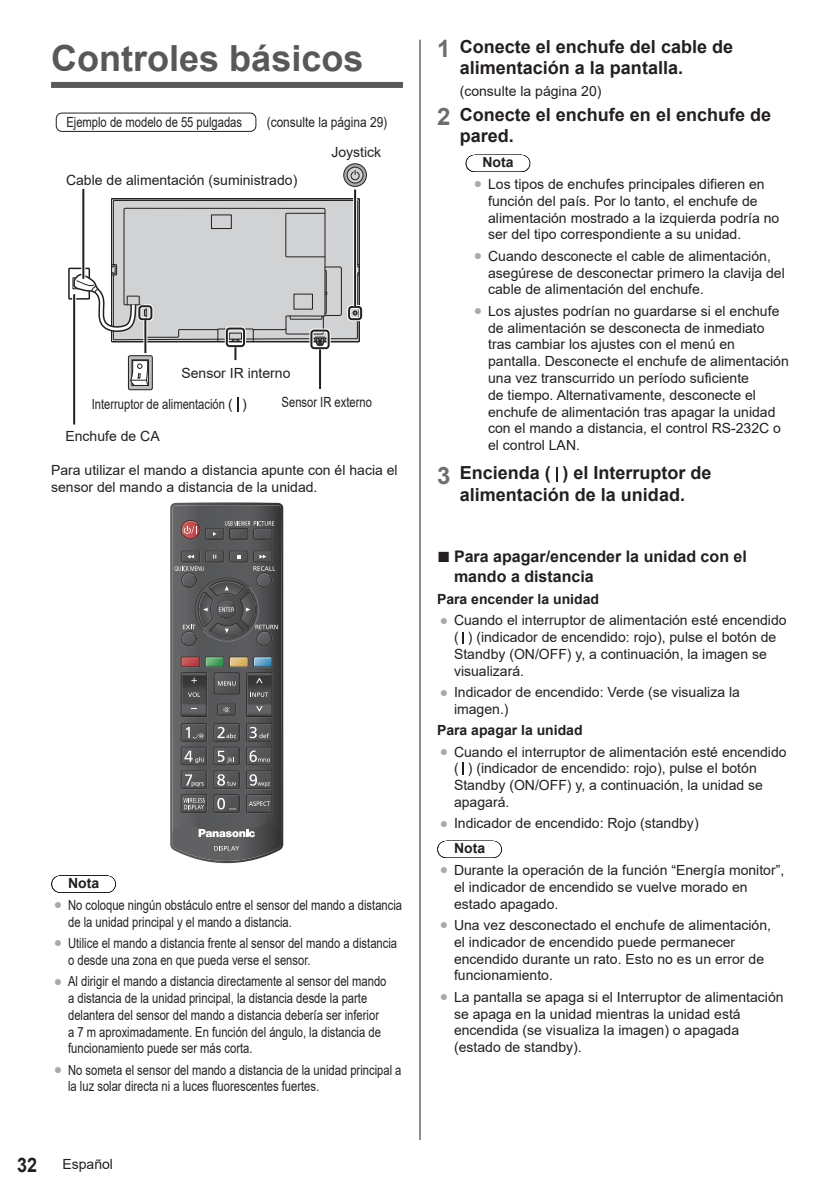
<style>
.page{position:relative;width:840px;height:1191px;background:#fff}
.page>*{position:absolute;margin:0;border:0;box-sizing:border-box;transform-origin:0 0}
.t1{font:700 36px "Arial";color:#57585a}
.t2{font:700 20px "Arial";color:#231f20;scale:.9 1}
.t3{font:700 18px/21.6px "Arial";color:#231f20}
.t4{font:700 16px/19.2px "Arial";color:#231f20}
.t5{font:14px/16.8px "Arial";color:#231f20}
.t6{font:14px/16.8px "Arial";color:#231f20;scale:.8 1}
.t7{font:700 14px "Arial";color:#231f20}
.t8{font:14px "Arial";color:#231f20;scale:.85 1}
.s1{color:#a8a9ad}
.s2{font-size:24px;color:#6c6d70}
.s3{font-size:22px}
.s4{font-weight:700}
</style>
<div class="page">
<hr style="left:419px;top:40px;width:1px;height:1100px;background:#231f20">
<div style="left:51px;top:82px;width:352px;height:6px;background:#57585a"></div>
<svg style="left:60px;top:875px;width:48px;height:1px"></svg>
<div style="left:56px;top:113px;width:200px;height:19px;border:1px solid #231f20;border-radius:6px"></div>
<svg style="left:343px;top:164px;width:23px;height:22px"></svg>
<div style="left:343px;top:163px;width:23px;height:24px;border:1px solid #231f20;border-radius:50%"></div>
<svg style="left:347px;top:167px;width:16px;height:16px"></svg>
<div style="left:346px;top:167px;width:17px;height:16px;border:1px solid #231f20;border-radius:50%"></div>
<svg style="left:350px;top:170px;width:10px;height:11px"></svg>
<div style="left:347px;top:305px;width:16px;height:16px;border:4px solid #fff;border-radius:3px"></div>
<div style="left:348px;top:306px;width:14px;height:14px;border:2px solid #231f20;border-radius:3px"></div>
<svg style="left:353px;top:189px;width:4px;height:11px"></svg>
<hr style="left:354px;top:189px;width:2px;height:117px;background:#231f20">
<div style="left:68px;top:268px;width:22px;height:31px;border:2px solid #231f20"></div>
<div style="left:128px;top:356px;width:24px;height:34px;background:#bcbdc0;border-radius:2px"></div>
<div style="left:128px;top:355px;width:25px;height:35px;border:1px solid #231f20;border-radius:2px"></div>
<hr style="left:319px;top:349px;width:2px;height:40px;background:#231f20">
<svg style="left:72px;top:200px;width:287px;height:186px"></svg>
<svg style="left:81px;top:189px;width:4px;height:90px"></svg>
<hr style="left:82px;top:189px;width:2px;height:90px;background:#231f20">
<svg style="left:72px;top:294px;width:4px;height:130px"></svg>
<hr style="left:73px;top:294px;width:2px;height:130px;background:#231f20">
<svg style="left:237px;top:397px;width:1px;height:14px"></svg>
<svg style="left:170px;top:502px;width:113px;height:361px;background:#737374"></svg>
<img style="left:178px;top:850px;width:103px;height:11px">
<svg style="left:172px;top:505px;width:109px;height:345px;background:#5b5b5c"></svg>
<svg style="left:473px;top:155px;width:48px;height:17px"></svg>
<svg style="left:445px;top:840px;width:48px;height:18px"></svg>
<svg style="left:556px;top:467px;width:1px;height:15px"></svg>
<svg style="left:462px;top:763px;width:1px;height:12px"></svg>
<h1 class="t1" style="left:51px;top:33px;width:314px">Controles básicos</h1>
<p class="t6" style="left:66px;top:114px;width:221px">Ejemplo de modelo de 55 pulgadas</p>
<p class="t8" style="left:266px;top:112px;width:143px">(consulte la página 29)</p>
<p class="t5" style="left:66px;top:171px;width:233px">Cable de alimentación (suministrado)</p>
<p class="t5" style="left:331px;top:144px;width:51px">Joystick</p>
<p class="t5" style="left:92px;top:358px;width:200px;line-height:30.6px;text-indent:90px">Sensor IR interno<br>Interruptor de alimentación ( )</p>
<p class="t6" style="left:281px;top:394px;width:114px">Sensor IR externo</p>
<p class="t5" style="left:65px;top:428px;width:96px">Enchufe de CA</p>
<p class="t5" style="left:51px;top:461px;width:348px">Para utilizar el mando a distancia apunte con él hacia el sensor del mando a distancia de la unidad.</p>
<p class="t7" style="left:68px;top:873px;width:33px">Nota</p>
<p class="t6" style="left:68px;top:896px;width:419px;text-indent:-14px"><span class="s1">●</span> No coloque ningún obstáculo entre el sensor del mando a distancia de la unidad principal y el mando a distancia.</p>
<p class="t6" style="left:68px;top:934px;width:412px;text-indent:-14px"><span class="s1">●</span> Utilice el mando a distancia frente al sensor del mando a distancia o desde una zona en que pueda verse el sensor.</p>
<p class="t6" style="left:68px;top:972px;width:399px;text-indent:-14px"><span class="s1">●</span> Al dirigir el mando a distancia directamente al sensor del mando a distancia de la unidad principal, la distancia desde la parte delantera del sensor del mando a distancia debería ser inferior a 7 m aproximadamente. En función del ángulo, la distancia de funcionamiento puede ser más corta.</p>
<p class="t6" style="left:68px;top:1061px;width:418px;text-indent:-14px"><span class="s1">●</span> No someta el sensor del mando a distancia de la unidad principal a la luz solar directa ni a luces fluorescentes fuertes.</p>
<h2 class="t2" style="left:17px;top:1150px;width:24px">32</h2>
<p class="t5" style="left:62px;top:1155px;width:52px">Español</p>
<p class="t3" style="left:459px;top:36px;width:275px;text-indent:-23px"><span class="s2">1</span> Conecte el enchufe del cable de alimentación a la pantalla.</p>
<p class="t5" style="left:459px;top:83px;width:143px">(consulte la página 20)</p>
<p class="t3" style="left:459px;top:104px;width:313px;text-indent:-23px"><span class="s2">2</span> Conecte el enchufe en el enchufe de pared.</p>
<p class="t7" style="left:482px;top:152px;width:33px">Nota</p>
<p class="t5" style="left:488px;top:176px;width:293px;text-indent:-14px"><span class="s1">●</span> Los tipos de enchufes principales difieren en función del país. Por lo tanto, el enchufe de alimentación mostrado a la izquierda podría no ser del tipo correspondiente a su unidad.</p>
<p class="t5" style="left:488px;top:247px;width:298px;text-indent:-14px"><span class="s1">●</span> Cuando desconecte el cable de alimentación, asegúrese de desconectar primero la clavija del cable de alimentación del enchufe.</p>
<p class="t5" style="left:488px;top:302px;width:302px;text-indent:-14px"><span class="s1">●</span> Los ajustes podrían no guardarse si el enchufe de alimentación se desconecta de inmediato tras cambiar los ajustes con el menú en pantalla. Desconecte el enchufe de alimentación una vez transcurrido un período suficiente<br>de tiempo. Alternativamente, desconecte el enchufe de alimentación tras apagar la unidad con el mando a distancia, el control RS-232C o el control LAN.</p>
<p class="t3" style="left:437px;top:462px;width:276px;text-align:center"><span class="s2">3</span> Encienda ( ) el Interruptor de alimentación de la unidad.</p>
<p class="t4" style="left:454px;top:547px;width:294px;text-indent:-17px"><span class="s3">■</span> Para apagar/encender la unidad con el mando a distancia</p>
<p class="t7" style="left:437px;top:589px;width:163px">Para encender la unidad</p>
<p class="t5" style="left:454px;top:612px;width:334px;text-indent:-14px"><span class="s1">●</span> Cuando el interruptor de alimentación esté encendido ( ) (indicador de encendido: rojo), pulse el botón de Standby (ON/OFF) y, a continuación, la imagen se visualizará.</p>
<p class="t5" style="left:454px;top:683px;width:287px;text-indent:-14px"><span class="s1">●</span> Indicador de encendido: Verde (se visualiza la imagen.)</p>
<p class="t7" style="left:437px;top:720px;width:147px">Para apagar la unidad</p>
<p class="t5" style="left:454px;top:743px;width:334px;text-indent:-14px"><span class="s1">●</span> Cuando el interruptor de alimentación esté encendido ( ) (indicador de encendido: rojo), pulse el botón Standby (ON/OFF) y, a continuación, la unidad se apagará.</p>
<p class="t5" style="left:454px;top:811px;width:246px;line-height:25px;text-indent:-14px"><span class="s1">●</span> Indicador de encendido: Rojo (standby)<br><span class="s4">Nota</span></p>
<p class="t5" style="left:454px;top:861px;width:331px;text-indent:-14px"><span class="s1">●</span> Durante la operación de la función “Energía monitor”, el indicador de encendido se vuelve morado en estado apagado.</p>
<p class="t5" style="left:454px;top:916px;width:318px;text-indent:-14px"><span class="s1">●</span> Una vez desconectado el enchufe de alimentación, el indicador de encendido puede permanecer encendido durante un rato. Esto no es un error de funcionamiento.</p>
<p class="t5" style="left:454px;top:988px;width:331px;text-indent:-14px"><span class="s1">●</span> La pantalla se apaga si el Interruptor de alimentación se apaga en la unidad mientras la unidad está encendida (se visualiza la imagen) o apagada (estado de standby).</p>
</div>
